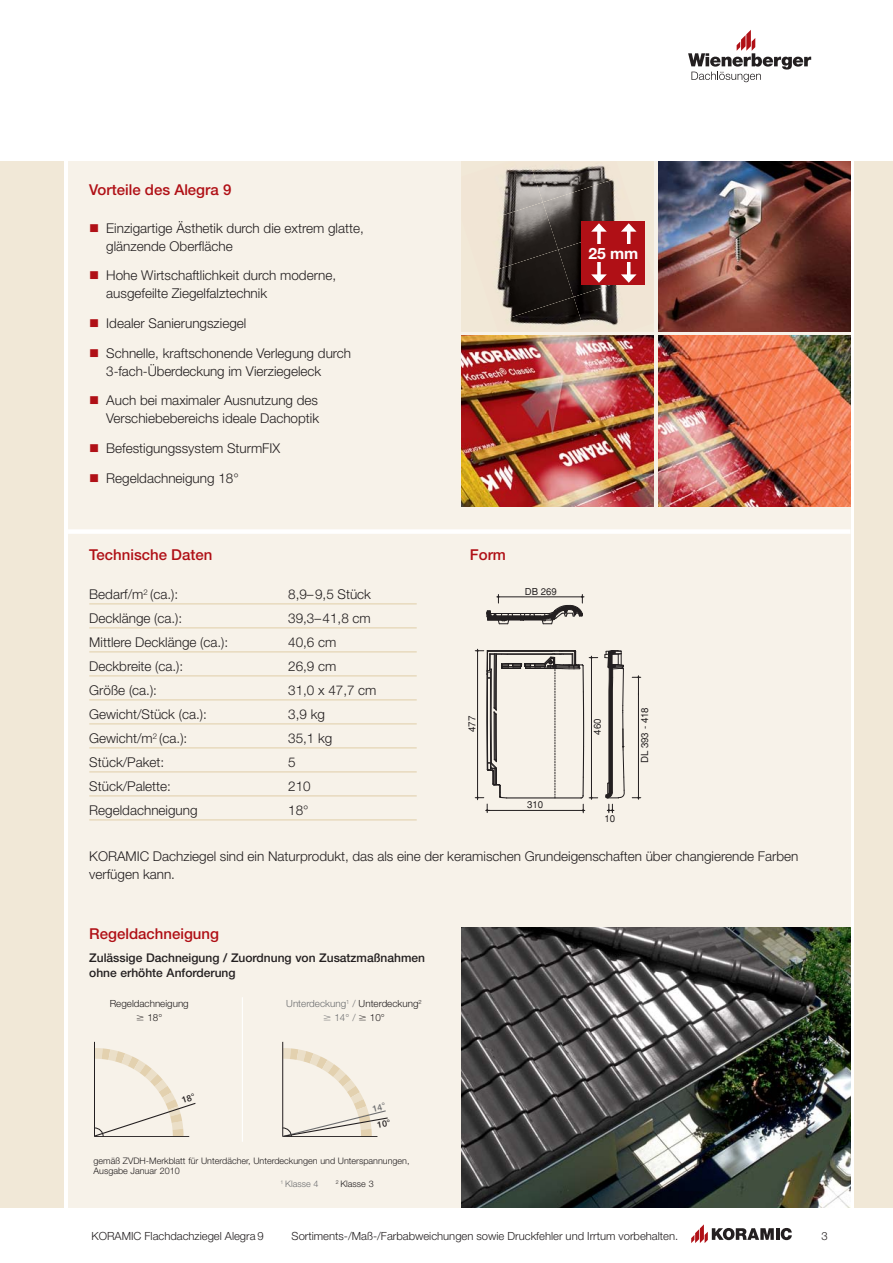
<style>
.page{position:relative;width:893px;height:1263px;background:#fff}
.page>*{position:absolute;margin:0;border:0;box-sizing:border-box;transform-origin:0 0}
.t1{font:700 15.6px "Helvetica Neue";color:#fff}
.t2{font:500 15px "Helvetica Neue";color:#b01016}
.t3{font:300 13.5px/29.7px "Helvetica Neue";color:#231f20}
.t4{font:500 12px/15px "Helvetica Neue";color:#231f20}
.t5{font:300 11.25px "Helvetica Neue";color:#231f20}
.t6{font:300 9.9px "Helvetica Neue";color:#6d6e70}
.t7{font:300 9.9px "Helvetica Neue";color:#231f20}
.t8{font:9.75px "Helvetica";color:#231f20}
.t9{font:9.6px "Helvetica";color:#231f20}
.t10{font:300 9px/9.8px "Helvetica Neue";color:#231f20}
.t11{font:300 9px "Helvetica Neue";color:#6d6e70}
.s1{font-family:"Mathematical Pi One";font-weight:400}
.s2{color:#231f20}
.s3{font-family:"Mathematical Pi One";font-weight:400;color:#231f20}
</style>
<div class="page">
<svg style="left:691px;top:1224px;width:101px;height:19px"></svg>
<div style="left:855px;top:162px;width:38px;height:1046px;background:#f1e8d7"></div>
<div style="left:68px;top:162px;width:782px;height:1046px;background:#f7f2e9"></div>
<div style="left:0;top:162px;width:64px;height:1046px;background:#f1e8d7"></div>
<svg style="left:688px;top:30px;width:123px;height:52px"></svg>
<div style="left:68px;top:529px;width:782px;height:5px;background:#fff"></div>
<img style="left:461px;top:927px;width:389px;height:281px">
<hr style="left:89px;top:603px;width:328px;height:1px;background:#e0cea8">
<hr style="left:89px;top:627px;width:328px;height:1px;background:#e0cea8">
<hr style="left:89px;top:651px;width:328px;height:1px;background:#e0cea8">
<hr style="left:89px;top:675px;width:328px;height:1px;background:#e0cea8">
<hr style="left:89px;top:699px;width:328px;height:1px;background:#e0cea8">
<hr style="left:89px;top:723px;width:328px;height:1px;background:#e0cea8">
<hr style="left:89px;top:747px;width:328px;height:1px;background:#e0cea8">
<hr style="left:89px;top:771px;width:328px;height:1px;background:#e0cea8">
<hr style="left:89px;top:795px;width:328px;height:1px;background:#e0cea8">
<hr style="left:89px;top:819px;width:328px;height:1px;background:#e0cea8">
<hr style="left:242px;top:997px;width:1px;height:145px;background:#fff">
<hr style="left:94px;top:1042px;width:1px;height:94px;background:#231f20">
<hr style="left:282px;top:1042px;width:1px;height:94px;background:#231f20">
<hr style="left:498px;top:597px;width:86px;height:1px;background:#231f20">
<hr style="left:638px;top:676px;width:1px;height:123px;background:#231f20">
<svg style="left:632px;top:676px;width:9px;height:2px"></svg>
<svg style="left:487px;top:594px;width:96px;height:30px"></svg>
<svg style="left:475px;top:649px;width:123px;height:164px"></svg>
<svg style="left:605px;top:650px;width:20px;height:163px"></svg>
<img style="left:461px;top:336px;width:193px;height:170px">
<img style="left:658px;top:336px;width:192px;height:170px">
<img style="left:658px;top:162px;width:192px;height:170px">
<div style="left:461px;top:162px;width:193px;height:170px;background:#f1e8d7"></div>
<img style="left:504px;top:169px;width:25px;height:33px">
<img style="left:529px;top:165px;width:77px;height:37px">
<img style="left:500px;top:202px;width:43px;height:48px">
<img style="left:543px;top:177px;width:72px;height:73px">
<img style="left:497px;top:250px;width:61px;height:47px">
<img style="left:558px;top:224px;width:23px;height:73px">
<img style="left:502px;top:297px;width:71px;height:28px">
<img style="left:573px;top:271px;width:45px;height:55px">
<div style="left:581px;top:221px;width:64px;height:64px;background:#b01016"></div>
<svg style="left:597px;top:232px;width:4px;height:42px"></svg>
<svg style="left:591px;top:223px;width:16px;height:9px"></svg>
<svg style="left:591px;top:274px;width:16px;height:9px"></svg>
<hr style="left:627px;top:228px;width:3px;height:49px;background:#fff">
<svg style="left:621px;top:223px;width:16px;height:9px"></svg>
<svg style="left:621px;top:274px;width:16px;height:9px"></svg>
<div style="left:581px;top:244px;width:64px;height:17px;background:#b01016"></div>
<svg style="left:94px;top:1048px;width:102px;height:89px"></svg>
<svg style="left:282px;top:1048px;width:106px;height:89px"></svg>
<p class="t2" style="left:89px;top:184px;width:144px">Vorteile des Alegra 9</p>
<p class="t3" style="left:106px;top:220px;width:259px;line-height:18px">Einzigartige Ästhetik durch die extrem glatte, glänzende Oberfläche</p>
<p class="t3" style="left:106px;top:268px;width:231px;line-height:18px">Hohe Wirtschaftlichkeit durch moderne, ausgefeilte Ziegelfalztechnik</p>
<p class="t3" style="left:106px;top:310px;width:246px">Idealer Sanierungsziegel<br>Schnelle, kraftschonende Verlegung durch</p>
<p class="t3" style="left:106px;top:357px;width:216px">3-fach-Überdeckung im Vierziegeleck<br>Auch bei maximaler Ausnutzung des</p>
<p class="t3" style="left:106px;top:405px;width:214px">Verschiebebereichs ideale Dachoptik<br>Befestigungssystem SturmFIX<br>Regeldachneigung 18°</p>
<p class="t2" style="left:89px;top:549px;width:125px">Technische Daten</p>
<p class="t2" style="left:470px;top:549px;width:38px">Form</p>
<p class="t3" style="left:89px;top:581px;width:90px">Bedarf/m<sup>2</sup> (ca.):</p>
<p class="t3" style="left:288px;top:581px;width:84px">8,9–9,5 Stück</p>
<p class="t3" style="left:89px;top:605px;width:94px">Decklänge (ca.):</p>
<p class="t3" style="left:288px;top:605px;width:84px">39,3–41,8 cm</p>
<p class="t3" style="left:89px;top:629px;width:140px">Mittlere Decklänge (ca.):</p>
<p class="t3" style="left:288px;top:629px;width:50px">40,6 cm</p>
<p class="t3" style="left:89px;top:653px;width:95px">Deckbreite (ca.):</p>
<p class="t3" style="left:288px;top:653px;width:50px">26,9 cm</p>
<p class="t3" style="left:89px;top:677px;width:69px">Größe (ca.):</p>
<p class="t3" style="left:288px;top:677px;width:90px">31,0 x 47,7 cm</p>
<p class="t3" style="left:89px;top:701px;width:119px">Gewicht/Stück (ca.):</p>
<p class="t3" style="left:288px;top:701px;width:38px">3,9 kg</p>
<p class="t3" style="left:89px;top:725px;width:100px">Gewicht/m<sup>2</sup> (ca.):</p>
<p class="t3" style="left:288px;top:725px;width:46px">35,1 kg</p>
<p class="t3" style="left:89px;top:749px;width:77px">Stück/Paket:</p>
<p class="t3" style="left:288px;top:749px;width:9px">5</p>
<p class="t3" style="left:89px;top:773px;width:83px">Stück/Palette:</p>
<p class="t3" style="left:288px;top:773px;width:24px">210</p>
<p class="t3" style="left:89px;top:797px;width:110px">Regeldachneigung</p>
<p class="t3" style="left:288px;top:797px;width:22px">18°</p>
<p class="t8" style="left:469px;top:732px;width:18px;rotate:-90deg">477</p>
<p class="t9" style="left:525px;top:588px;width:33px">DB 269</p>
<p class="t8" style="left:527px;top:801px;width:18px">310</p>
<p class="t1" style="left:588px;top:248px;width:51px">25 mm</p>
<p class="t8" style="left:594px;top:735px;width:18px;rotate:-90deg">460</p>
<p class="t8" style="left:641px;top:763px;width:57px;rotate:-90deg">DL 393 - 418</p>
<p class="t8" style="left:604px;top:815px;width:12px">10</p>
<p class="t3" style="left:89px;top:848px;width:711px;line-height:18px">KORAMIC Dachziegel sind ein Naturprodukt, das als eine der keramischen Grundeigenschaften über changierende Farben verfügen kann.</p>
<p class="t2" style="left:89px;top:928px;width:131px">Regeldachneigung</p>
<p class="t4" style="left:89px;top:951px;width:337px">Zulässige Dachneigung / Zuordnung von Zusatzmaßnahmen ohne erhöhte Anforderung</p>
<p class="t7" style="left:110px;top:1000px;width:81px">Regeldachneigung</p>
<p class="t7" style="left:136px;top:1014px;width:28px"><span class="s1">-</span> 18°</p>
<p class="t6" style="left:286px;top:1000px;width:137px">Unterdeckung<sup>1</sup> / <span class="s2">Unterdeckung</span><sup>2</sup></p>
<p class="t6" style="left:323px;top:1014px;width:63px"><span class="s1">-</span> 14° / <span class="s3">-</span> <span class="s2">10°</span></p>
<p class="t10" style="left:94px;top:1156px;width:318px">gemäß ZVDH-Merkblatt für Unterdächer, Unterdeckungen und Unterspannungen,<br>Ausgabe Januar 2010</p>
<p class="t11" style="left:281px;top:1181px;width:39px"><sup>1</sup> Klasse 4</p>
<p class="t10" style="left:336px;top:1180px;width:39px"><sup>2</sup> Klasse 3</p>
<p class="t5" style="left:92px;top:1232px;width:174px">KORAMIC Flachdachziegel Alegra 9</p>
<p class="t5" style="left:821px;top:1232px;width:8px">3</p>
<p class="t5" style="left:292px;top:1232px;width:388px">Sortiments-/Maß-/Farbabweichungen sowie Druckfehler und Irrtum vorbehalten.</p>
</div>
